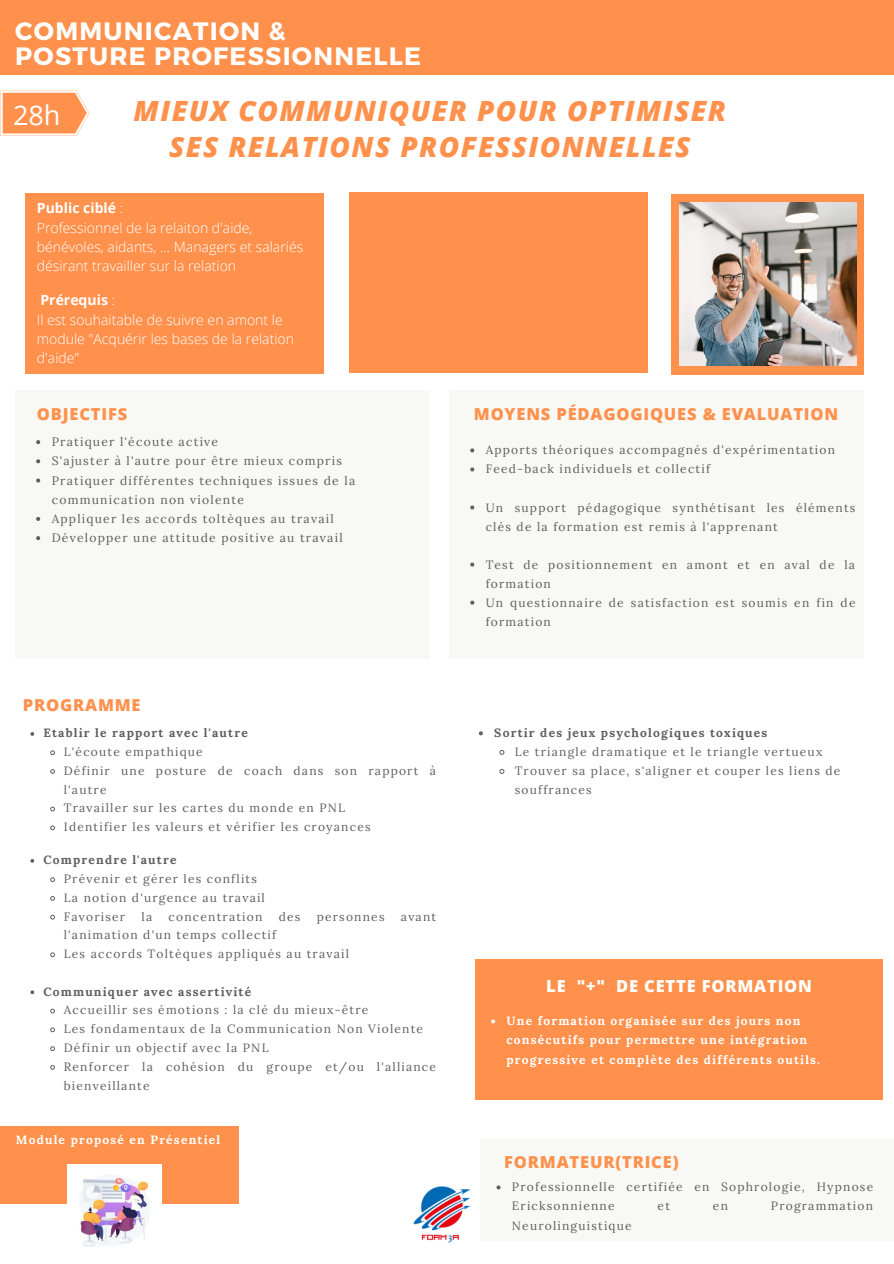
<style>
.page{position:relative;width:894px;height:1264px;background:#fff}
.page>*{position:absolute;margin:0;border:0;box-sizing:border-box;transform-origin:0 0}
.t1{font:italic 800 27.9px/36px "Open Sans";letter-spacing:.05em;color:#ff914d;text-align:center}
.t2{font:27px "Open Sans";color:#fff}
.t3{font:700 25.05px/25.7px "Montserrat";letter-spacing:.05em;color:#fff}
.t4{font:800 16.5px "Open Sans";letter-spacing:.05em;color:#ff914d}
.t5{font:800 16.5px "Open Sans";letter-spacing:.05em;color:#fff}
.t6{font:300 14.1px/19.4px "Open Sans";color:#fff}
.t7{font:12.15px/19.2px "Lora";letter-spacing:.1em;color:#5e5e5e}
.t8{font:12px/18.8px "Lora";letter-spacing:.1em;color:#5e5e5e}
.t9{font:700 12px/19px "Lora";letter-spacing:.1em;color:#fff}
.t10{font:700 12px "Lora";letter-spacing:.1em;color:#5e5e5e}
.s1{font-weight:700}
</style>
<div class="page">
<div style="left:0;top:0;width:893px;height:74px;background:#ff914d"></div>
<div style="left:671px;top:194px;width:192px;height:180px;background:#ff914d"></div>
<div style="left:25px;top:193px;width:299px;height:180px;background:#ff914d"></div>
<svg style="left:0;top:91px;width:89px;height:45px;background:#ffa56e"></svg>
<div style="left:15px;top:391px;width:415px;height:268px;background:#f8f8f5"></div>
<div style="left:449px;top:391px;width:414px;height:268px;background:#f8f8f5"></div>
<div style="left:349px;top:193px;width:298px;height:180px;background:#ff914d"></div>
<div style="left:479px;top:1139px;width:414px;height:101px;background:#f8f8f5"></div>
<div style="left:475px;top:959px;width:408px;height:141px;background:#ff914d"></div>
<div style="left:0;top:1126px;width:239px;height:78px;background:#ff914d"></div>
<img style="left:67px;top:1164px;width:94px;height:83px">
<img style="left:413px;top:1186px;width:58px;height:57px">
<img style="left:679px;top:203px;width:177px;height:163px">
<svg style="left:36px;top:440px;width:4px;height:4px"></svg>
<svg style="left:36px;top:459px;width:4px;height:4px"></svg>
<svg style="left:36px;top:478px;width:4px;height:4px"></svg>
<svg style="left:36px;top:517px;width:4px;height:4px"></svg>
<svg style="left:36px;top:536px;width:4px;height:4px"></svg>
<svg style="left:470px;top:448px;width:4px;height:4px"></svg>
<svg style="left:470px;top:467px;width:4px;height:4px"></svg>
<svg style="left:470px;top:505px;width:4px;height:4px"></svg>
<svg style="left:470px;top:562px;width:4px;height:4px"></svg>
<svg style="left:470px;top:600px;width:4px;height:4px"></svg>
<svg style="left:30px;top:732px;width:4px;height:3px"></svg>
<svg style="left:50px;top:750px;width:5px;height:5px"></svg>
<svg style="left:50px;top:769px;width:5px;height:5px"></svg>
<svg style="left:50px;top:806px;width:5px;height:5px"></svg>
<svg style="left:50px;top:825px;width:5px;height:5px"></svg>
<svg style="left:30px;top:859px;width:4px;height:3px"></svg>
<svg style="left:50px;top:877px;width:5px;height:5px"></svg>
<svg style="left:50px;top:896px;width:5px;height:5px"></svg>
<svg style="left:50px;top:914px;width:5px;height:6px"></svg>
<svg style="left:50px;top:952px;width:5px;height:5px"></svg>
<svg style="left:30px;top:990px;width:4px;height:4px"></svg>
<svg style="left:50px;top:1008px;width:5px;height:5px"></svg>
<svg style="left:50px;top:1027px;width:5px;height:5px"></svg>
<svg style="left:50px;top:1046px;width:5px;height:5px"></svg>
<svg style="left:50px;top:1065px;width:5px;height:5px"></svg>
<svg style="left:496px;top:1185px;width:4px;height:4px"></svg>
<svg style="left:478px;top:731px;width:4px;height:4px"></svg>
<svg style="left:499px;top:749px;width:6px;height:6px"></svg>
<svg style="left:499px;top:769px;width:6px;height:5px"></svg>
<svg style="left:491px;top:1019px;width:4px;height:4px"></svg>
<h3 class="t3" style="left:15px;top:16px;width:407px">COMMUNICATION &amp;<br>POSTURE PROFESSIONNELLE</h3>
<h2 class="t2" style="left:13px;top:96px;width:49px">28h</h2>
<h1 class="t1" style="left:134px;top:92px;width:593px">MIEUX COMMUNIQUER POUR OPTIMISER<br>SES RELATIONS PROFESSIONNELLES</h1>
<p class="t6" style="left:37px;top:198px;width:268px"><span class="s1">Public ciblé</span> :<br>Professionnel de la relaiton d'aide, bénévoles, aidants, ... Managers et salariés désirant travailler sur la relation</p>
<p class="t6" style="left:37px;top:290px;width:258px"><span class="s1">Prérequis</span> :<br>Il est souhaitable de suivre en amont le module "Acquérir les bases de la relation d'aide"</p>
<h3 class="t4" style="left:37px;top:402px;width:92px">OBJECTIFS</h3>
<p class="t7" style="left:52px;top:432px;width:305px">Pratiquer l'écoute active<br>S'ajuster à l'autre pour être mieux compris Pratiquer différentes techniques issues de la communication non violente<br>Appliquer les accords toltèques au travail Développer une attitude positive au travail</p>
<h3 class="t4" style="left:23px;top:693px;width:119px">PROGRAMME</h3>
<p class="t10" style="left:43px;top:725px;width:206px">Etablir le rapport avec l'autre</p>
<p class="t8" style="left:64px;top:742px;width:373px">L'écoute empathique<br>Définir une posture de coach dans son rapport à l'autre<br>Travailler sur les cartes du monde en PNL<br>Identifier les valeurs et vérifier les croyances</p>
<p class="t10" style="left:43px;top:852px;width:135px">Comprendre l'autre</p>
<p class="t8" style="left:64px;top:869px;width:202px">Prévenir et gérer les conflits<br>La notion d'urgence au travail<br>Favoriser</p>
<p class="t8" style="left:141px;top:906px;width:12px">la</p>
<p class="t8" style="left:168px;top:906px;width:95px">concentration</p>
<p class="t8" style="left:279px;top:906px;width:23px">des</p>
<p class="t8" style="left:317px;top:906px;width:69px">personnes</p>
<p class="t8" style="left:401px;top:906px;width:37px">avant</p>
<p class="t8" style="left:64px;top:925px;width:286px">l'animation d'un temps collectif<br>Les accords Toltèques appliqués au travail</p>
<p class="t10" style="left:43px;top:983px;width:209px">Communiquer avec assertivité</p>
<p class="t8" style="left:64px;top:1000px;width:373px">Accueillir ses émotions : la clé du mieux-être<br>Les fondamentaux de la Communication Non Violente Définir un objectif avec la PNL<br>Renforcer la cohésion du groupe et/ou l'alliance bienveillante</p>
<p class="t9" style="left:16px;top:1129px;width:206px">Module proposé en Présentiel</p>
<h3 class="t4" style="left:473px;top:402px;width:366px">MOYENS PÉDAGOGIQUES &amp; EVALUATION</h3>
<p class="t8" style="left:485px;top:440px;width:350px">Apports théoriques accompagnés d'expérimentation<br>Feed-back individuels et collectif</p>
<p class="t8" style="left:485px;top:497px;width:371px">Un support pédagogique synthétisant les éléments clés de la formation est remis à l'apprenant</p>
<p class="t8" style="left:485px;top:554px;width:371px">Test de positionnement en amont et en aval de la formation<br>Un questionnaire de satisfaction est soumis en fin de formation</p>
<p class="t10" style="left:494px;top:725px;width:274px">Sortir des jeux psychologiques toxiques</p>
<p class="t8" style="left:514px;top:742px;width:327px">Le triangle dramatique et le triangle vertueux<br>Trouver sa place, s'aligner et couper les liens de souffrances</p>
<h3 class="t5" style="left:546px;top:974px;width:267px">LE "+" DE CETTE FORMATION</h3>
<p class="t9" style="left:506px;top:1011px;width:315px">Une formation organisée sur des jours non consécutifs pour permettre une intégration progressive et complète des différents outils.</p>
<h3 class="t4" style="left:504px;top:1150px;width:176px">FORMATEUR(TRICE)</h3>
<p class="t8" style="left:512px;top:1177px;width:362px">Professionnelle certifiée en Sophrologie, Hypnose<br>Ericksonnienne</p>
<p class="t8" style="left:657px;top:1196px;width:14px">et</p>
<p class="t8" style="left:712px;top:1196px;width:17px">en</p>
<p class="t8" style="left:770px;top:1196px;width:103px">Programmation</p>
<p class="t8" style="left:512px;top:1215px;width:121px">Neurolinguistique</p>
</div>
